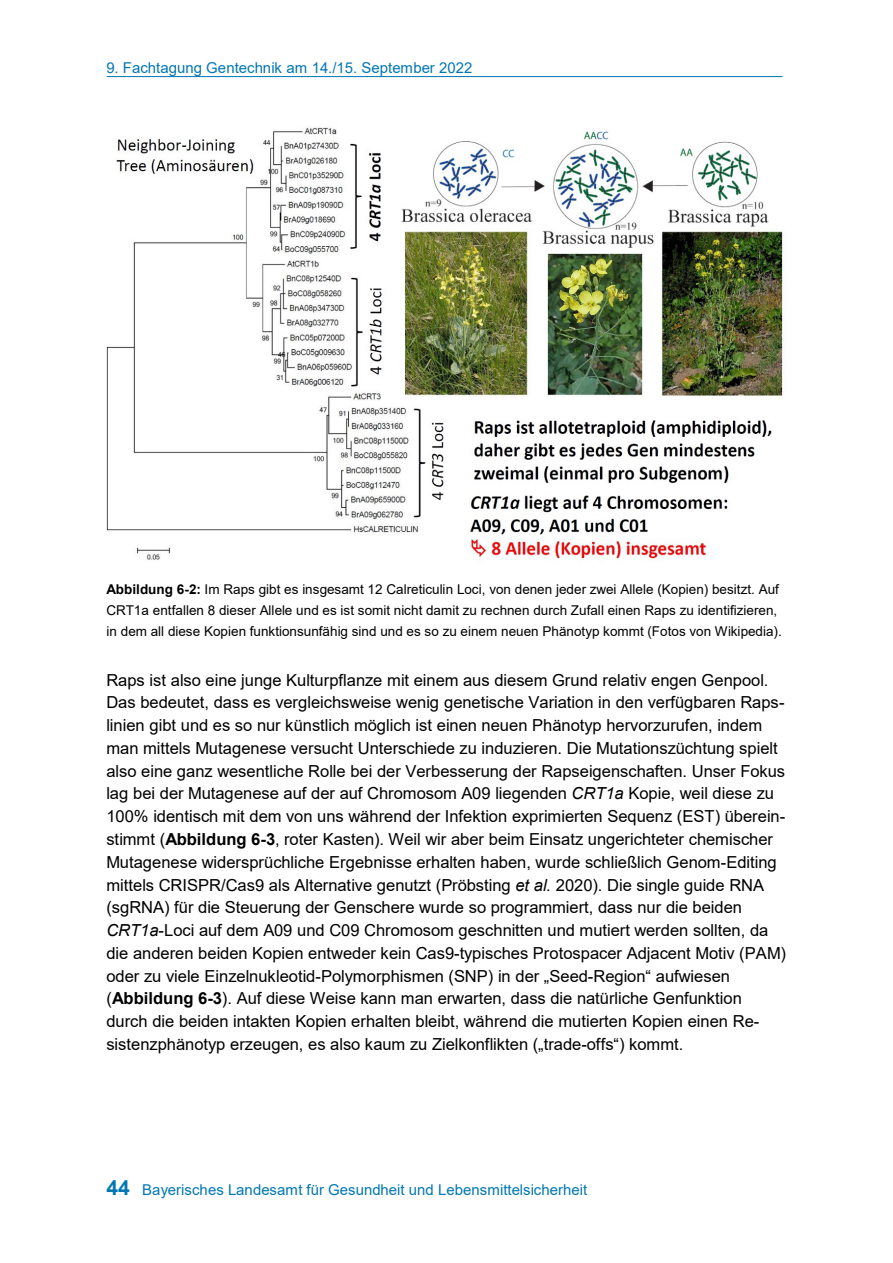
<style>
.page{position:relative;width:893px;height:1263px;background:#fff}
.page>*{position:absolute;margin:0;border:0;box-sizing:border-box;transform-origin:0 0}
.t1{font:16.5px/22.8px "Arial";color:#000}
.t2{font:15px "Arial";color:#0077b2}
.t3{font:13.5px/21.1px "Arial";letter-spacing:.005em;color:#000}
.s1{font-weight:700}
.s2{font-style:italic}
.s3{font-weight:700;font-size:21px}
</style>
<div class="page">
<hr style="left:107px;top:76px;width:675px;height:1px;background:#0077b2">
<img style="left:106px;top:126px;width:677px;height:434px">
<p class="t2" style="left:106px;top:57px;width:368px">9. Fachtagung Gentechnik am 14./15. September 2022</p>
<p class="t3" style="left:106px;top:578px;width:677px"><span class="s1">Abbildung 6-2:</span> Im Raps gibt es insgesamt 12 Calreticulin Loci, von denen jeder zwei Allele (Kopien) besitzt. Auf<br>CRT1a entfallen 8 dieser Allele und es ist somit nicht damit zu rechnen durch Zufall einen Raps zu identifizieren, in dem all diese Kopien funktionsunfähig sind und es so zu einem neuen Phänotyp kommt (Fotos von Wikipedia).</p>
<p class="t1" style="left:106px;top:668px;width:681px">Raps ist also eine junge Kulturpflanze mit einem aus diesem Grund relativ engen Genpool.<br>Das bedeutet, dass es vergleichsweise wenig genetische Variation in den verfügbaren Raps&shy;linien gibt und es so nur künstlich möglich ist einen neuen Phänotyp hervorzurufen, indem man mittels Mutagenese versucht Unterschiede zu induzieren. Die Mutationszüchtung spielt also eine ganz wesentliche Rolle bei der Verbesserung der Rapseigenschaften. Unser Fokus lag bei der Mutagenese auf der auf Chromosom A09 liegenden <span class="s2">CRT1a</span> Kopie, weil diese zu 100% identisch mit dem von uns während der Infektion exprimierten Sequenz (EST) überein&shy;stimmt (<span class="s1">Abbildung 6-3</span>, roter Kasten). Weil wir aber beim Einsatz ungerichteter chemischer Mutagenese widersprüchliche Ergebnisse erhalten haben, wurde schließlich Genom-Editing mittels CRISPR/Cas9 als Alternative genutzt (Pröbsting <span class="s2">et al.</span> 2020). Die single guide RNA (sgRNA) für die Steuerung der Genschere wurde so programmiert, dass nur die beiden <span class="s2">CRT1a</span>-Loci auf dem A09 und C09 Chromosom geschnitten und mutiert werden sollten, da die anderen beiden Kopien entweder kein Cas9-typisches Protospacer Adjacent Motiv (PAM) oder zu viele Einzelnukleotid-Polymorphismen (SNP) in der „Seed-Region“ aufwiesen (<span class="s1">Abbildung 6-3</span>). Auf diese Weise kann man erwarten, dass die natürliche Genfunktion durch die beiden intakten Kopien erhalten bleibt, während die mutierten Kopien einen Re&shy;sistenzphänotyp erzeugen, es also kaum zu Zielkonflikten („trade-offs“) kommt.</p>
<p class="t2" style="left:106px;top:1179px;width:482px"><span class="s3">44</span> Bayerisches Landesamt für Gesundheit und Lebensmittelsicherheit</p>
</div>
